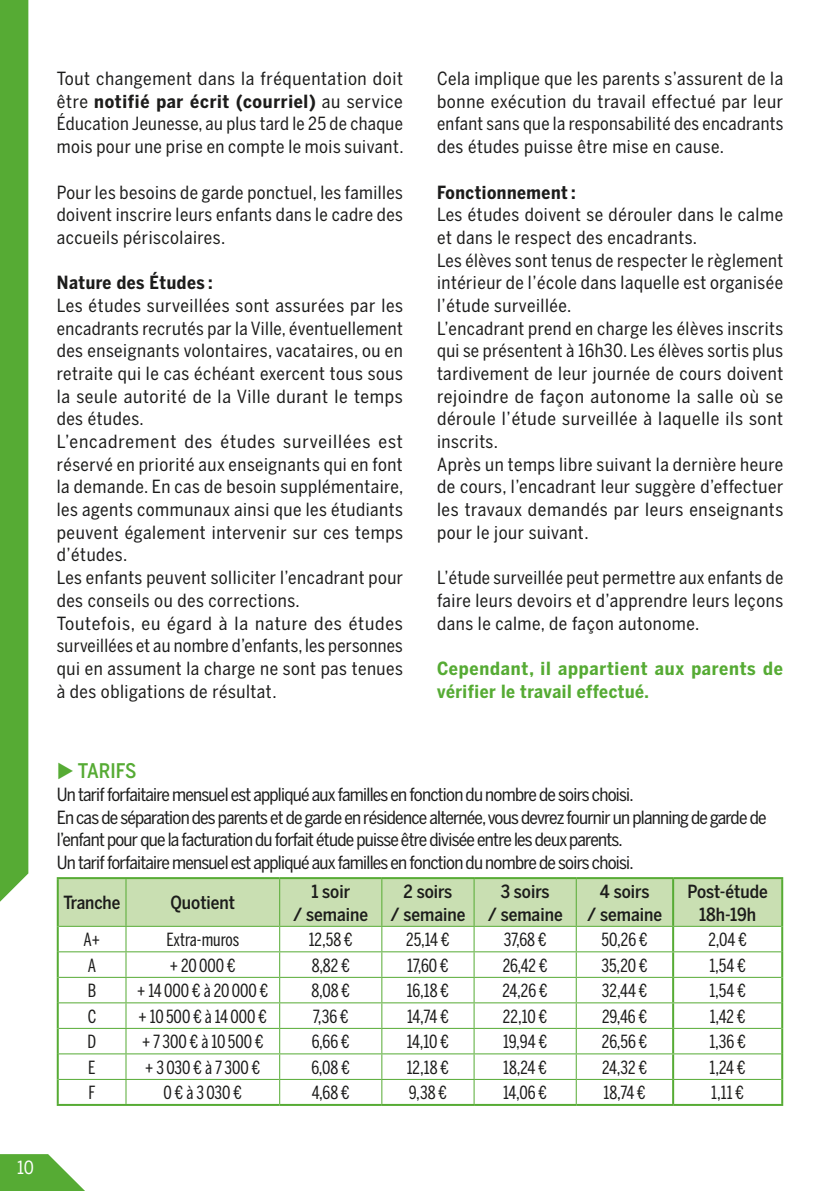
<style>
.page{position:relative;width:840px;height:1191px;background:#fff}
.page>*{position:absolute;margin:0;border:0;box-sizing:border-box;transform-origin:0 0}
.t1{font:500 20px "Benton Sans Cond";color:#56ab34}
.t2{font:18px/22.6px "Benton Sans Cond";letter-spacing:.03em;color:#1c1c1b;text-align:justify}
.t3{font:18px/22.6px "Benton Sans Cond";letter-spacing:-.04em;color:#1c1c1b}
.t4{font:18px "Benton Sans Comp";color:#1c1c1b}
.t5{font:500 18px/22.6px "Benton Sans Cond";color:#1c1c1b;text-align:center}
.t6{font:700 18px/22.6px "Benton Sans Cond";letter-spacing:.035em;color:#56ab34}
.t7{font:700 18px "Benton Sans Cond";letter-spacing:.03em;color:#1c1c1b}
.t8{font:18px "Benton Sans Cond";color:#fff}
.s1{font-weight:700}
</style>
<div class="page">
<hr style="left:57px;top:877px;width:69px;height:2px;background:#56ab34">
<hr style="left:57px;top:879px;width:2px;height:47px;background:#56ab34">
<hr style="left:126px;top:877px;width:153px;height:2px;background:#56ab34">
<hr style="left:279px;top:877px;width:102px;height:2px;background:#56ab34">
<hr style="left:381px;top:877px;width:93px;height:2px;background:#56ab34">
<hr style="left:474px;top:877px;width:102px;height:2px;background:#56ab34">
<hr style="left:576px;top:877px;width:96px;height:2px;background:#56ab34">
<hr style="left:672px;top:877px;width:110px;height:2px;background:#56ab34">
<hr style="left:780px;top:879px;width:2px;height:47px;background:#56ab34">
<hr style="left:57px;top:926px;width:2px;height:25px;background:#56ab34">
<hr style="left:780px;top:926px;width:2px;height:25px;background:#56ab34">
<hr style="left:57px;top:951px;width:2px;height:26px;background:#56ab34">
<hr style="left:780px;top:951px;width:2px;height:26px;background:#56ab34">
<hr style="left:57px;top:977px;width:2px;height:25px;background:#56ab34">
<hr style="left:780px;top:977px;width:2px;height:25px;background:#56ab34">
<hr style="left:57px;top:1002px;width:2px;height:26px;background:#56ab34">
<hr style="left:780px;top:1002px;width:2px;height:26px;background:#56ab34">
<hr style="left:57px;top:1028px;width:2px;height:26px;background:#56ab34">
<hr style="left:780px;top:1028px;width:2px;height:26px;background:#56ab34">
<hr style="left:57px;top:1054px;width:2px;height:25px;background:#56ab34">
<hr style="left:780px;top:1054px;width:2px;height:25px;background:#56ab34">
<hr style="left:57px;top:1079px;width:2px;height:25px;background:#56ab34">
<hr style="left:780px;top:1079px;width:2px;height:25px;background:#56ab34">
<svg style="left:58px;top:878px;width:723px;height:226px"></svg>
<hr style="left:576px;top:1079px;width:96px;height:1px;background:#56ab34">
<hr style="left:672px;top:1079px;width:108px;height:1px;background:#56ab34">
<hr style="left:57px;top:1104px;width:69px;height:2px;background:#56ab34">
<hr style="left:126px;top:1104px;width:153px;height:2px;background:#56ab34">
<hr style="left:279px;top:1104px;width:102px;height:2px;background:#56ab34">
<hr style="left:381px;top:1104px;width:93px;height:2px;background:#56ab34">
<hr style="left:474px;top:1104px;width:102px;height:2px;background:#56ab34">
<hr style="left:576px;top:1104px;width:96px;height:2px;background:#56ab34">
<hr style="left:672px;top:1104px;width:110px;height:2px;background:#56ab34">
<svg style="left:0;top:1154px;width:85px;height:37px"></svg>
<div style="left:0;top:0;width:28px;height:902px;background:#56ab34"></div>
<p class="t2" style="left:57px;top:67px;width:348px">Tout changement dans la fréquentation doit être <span class="s1">notifié par écrit (courriel)</span> au service Éducation Jeunesse, au plus tard le 25 de chaque mois pour une prise en compte le mois suivant.</p>
<p class="t2" style="left:57px;top:180px;width:347px">Pour les besoins de garde ponctuel, les familles doivent inscrire leurs enfants dans le cadre des accueils périscolaires.</p>
<p class="t7" style="left:57px;top:272px;width:157px">Nature des Études :</p>
<p class="t2" style="left:57px;top:294px;width:348px;text-align:left">Les études surveillées sont assurées par les encadrants recrutés par la Ville, éventuellement des enseignants volontaires, vacataires, ou en retraite qui le cas échéant exercent tous sous la seule autorité de la Ville durant le temps des études.<br>L’encadrement des études surveillées est réservé en priorité aux enseignants qui en font la demande. En cas de besoin supplémentaire, les agents communaux ainsi que les étudiants peuvent également intervenir sur ces temps d’études.<br>Les enfants peuvent solliciter l’encadrant pour des conseils ou des corrections.<br>Toutefois, eu égard à la nature des études surveillées et au nombre d’enfants, les personnes qui en assument la charge ne sont pas tenues à des obligations de résultat.</p>
<p class="t2" style="left:437px;top:67px;width:347px">Cela implique que les parents s’assurent de la bonne exécution du travail effectué par leur enfant sans que la responsabilité des encadrants des études puisse être mise en cause.</p>
<p class="t7" style="left:437px;top:181px;width:140px">Fonctionnement :</p>
<p class="t2" style="left:437px;top:203px;width:347px;text-align:left">Les études doivent se dérouler dans le calme et dans le respect des encadrants.<br>Les élèves sont tenus de respecter le règlement intérieur de l’école dans laquelle est organisée l’étude surveillée.<br>L’encadrant prend en charge les élèves inscrits qui se présentent à 16h30. Les élèves sortis plus tardivement de leur journée de cours doivent rejoindre de façon autonome la salle où se déroule l’étude surveillée à laquelle ils sont inscrits.<br>Après un temps libre suivant la dernière heure de cours, l’encadrant leur suggère d’effectuer les travaux demandés par leurs enseignants pour le jour suivant.</p>
<p class="t2" style="left:437px;top:566px;width:347px">L’étude surveillée peut permettre aux enfants de faire leurs devoirs et d’apprendre leurs leçons dans le calme, de façon autonome.</p>
<p class="t6" style="left:437px;top:657px;width:347px">Cependant, il appartient aux parents de vérifier le travail effectué.</p>
<p class="t8" style="left:17px;top:1157px;width:18px">10</p>
<p class="t1" style="left:57px;top:759px;width:81px">◆ TARIFS</p>
<p class="t3" style="left:57px;top:783px;width:711px">Un tarif forfaitaire mensuel est appliqué aux familles en fonction du nombre de soirs choisi.<br>En cas de séparation des parents et de garde en résidence alternée, vous devrez fournir un planning de garde de l’enfant pour que la facturation du forfait étude puisse être divisée entre les deux parents.<br>Un tarif forfaitaire mensuel est appliqué aux familles en fonction du nombre de soirs choisi.</p>
<p class="t5" style="left:63px;top:891px;width:58px">Tranche</p>
<p class="t5" style="left:170px;top:891px;width:66px">Quotient</p>
<p class="t5" style="left:293px;top:880px;width:76px">1 soir<br>/ semaine</p>
<p class="t5" style="left:390px;top:880px;width:76px">2 soirs<br>/ semaine</p>
<p class="t5" style="left:487px;top:880px;width:76px">3 soirs<br>/ semaine</p>
<p class="t5" style="left:587px;top:880px;width:76px">4 soirs<br>/ semaine</p>
<p class="t5" style="left:687px;top:880px;width:82px">Post-étude<br>18h-19h</p>
<p class="t4" style="left:84px;top:929px;width:18px">A+</p>
<p class="t4" style="left:166px;top:929px;width:74px">Extra-muros</p>
<p class="t4" style="left:308px;top:929px;width:46px">12,58 €</p>
<p class="t4" style="left:406px;top:929px;width:45px">25,14 €</p>
<p class="t4" style="left:503px;top:929px;width:44px">37,68 €</p>
<p class="t4" style="left:601px;top:929px;width:48px">50,26 €</p>
<p class="t4" style="left:708px;top:929px;width:40px">2,04 €</p>
<p class="t4" style="left:88px;top:954px;width:10px">A</p>
<p class="t4" style="left:170px;top:954px;width:67px">+ 20 000 €</p>
<p class="t4" style="left:311px;top:954px;width:40px">8,82 €</p>
<p class="t4" style="left:407px;top:954px;width:43px">17,60 €</p>
<p class="t4" style="left:502px;top:954px;width:46px">26,42 €</p>
<p class="t4" style="left:601px;top:954px;width:48px">35,20 €</p>
<p class="t4" style="left:709px;top:954px;width:38px">1,54 €</p>
<p class="t4" style="left:88px;top:980px;width:10px">B</p>
<p class="t4" style="left:137px;top:980px;width:133px">+ 14 000 € à 20 000 €</p>
<p class="t4" style="left:311px;top:980px;width:40px">8,08 €</p>
<p class="t4" style="left:406px;top:980px;width:44px">16,18 €</p>
<p class="t4" style="left:502px;top:980px;width:47px">24,26 €</p>
<p class="t4" style="left:601px;top:980px;width:47px">32,44 €</p>
<p class="t4" style="left:709px;top:980px;width:38px">1,54 €</p>
<p class="t4" style="left:88px;top:1005px;width:10px">C</p>
<p class="t4" style="left:138px;top:1005px;width:130px">+ 10 500 € à 14 000 €</p>
<p class="t4" style="left:313px;top:1005px;width:37px">7,36 €</p>
<p class="t4" style="left:407px;top:1005px;width:43px">14,74 €</p>
<p class="t4" style="left:502px;top:1005px;width:46px">22,10 €</p>
<p class="t4" style="left:601px;top:1005px;width:47px">29,46 €</p>
<p class="t4" style="left:709px;top:1005px;width:37px">1,42 €</p>
<p class="t4" style="left:87px;top:1031px;width:10px">D</p>
<p class="t4" style="left:142px;top:1031px;width:123px">+ 7 300 € à 10 500 €</p>
<p class="t4" style="left:311px;top:1031px;width:40px">6,66 €</p>
<p class="t4" style="left:406px;top:1031px;width:44px">14,10 €</p>
<p class="t4" style="left:503px;top:1031px;width:46px">19,94 €</p>
<p class="t4" style="left:601px;top:1031px;width:47px">26,56 €</p>
<p class="t4" style="left:709px;top:1031px;width:38px">1,36 €</p>
<p class="t4" style="left:88px;top:1056px;width:9px">E</p>
<p class="t4" style="left:145px;top:1056px;width:116px">+ 3030€ à 7300€</p>
<p class="t4" style="left:311px;top:1056px;width:40px">6,08 €</p>
<p class="t4" style="left:406px;top:1056px;width:44px">12,18 €</p>
<p class="t4" style="left:503px;top:1056px;width:45px">18,24 €</p>
<p class="t4" style="left:601px;top:1056px;width:47px">24,32 €</p>
<p class="t4" style="left:709px;top:1056px;width:38px">1,24 €</p>
<p class="t4" style="left:88px;top:1082px;width:8px">F</p>
<p class="t4" style="left:163px;top:1082px;width:80px">0€ à 3030€</p>
<p class="t4" style="left:311px;top:1082px;width:40px">4,68 €</p>
<p class="t4" style="left:408px;top:1082px;width:40px">9,38 €</p>
<p class="t4" style="left:503px;top:1082px;width:46px">14,06 €</p>
<p class="t4" style="left:603px;top:1082px;width:44px">18,74 €</p>
<p class="t4" style="left:710px;top:1082px;width:34px">1,11 €</p>
</div>
